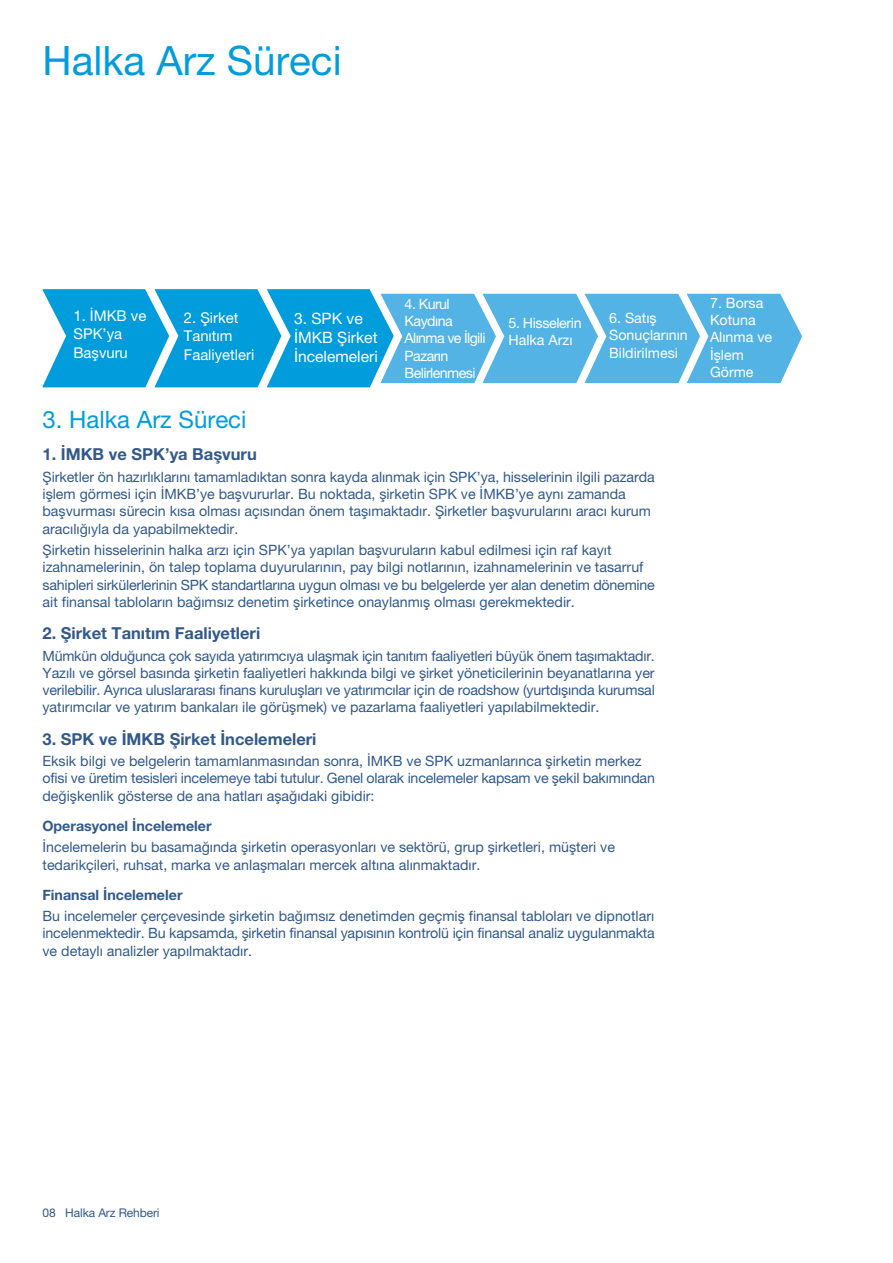
<style>
.page{position:relative;width:893px;height:1263px;background:#fff}
.page>*{position:absolute;margin:0;border:0;box-sizing:border-box;transform-origin:0 0}
.t1{font:40.5px "Helvetica Neue BS Roman";color:#009cdc}
.t2{font:24px "Helvetica Neue BS Roman";color:#009cdc}
.t3{font:700 16.5px "Helvetica Neue BS Roman";color:#32598a}
.t4{font:15.75px/18.9px "Helvetica Neue BS Roman";color:#fff}
.t5{font:14.85px/18.1px "Helvetica Neue BS Roman";color:#fff}
.t6{font:14.25px/17.2px "Helvetica Neue BS Roman";color:#32598a}
.t7{font:14.25px/17.2px "Helvetica Neue BS Roman";color:#fff}
.t8{font:14.25px/17.2px "Helvetica Neue BS Roman";letter-spacing:-.04em;color:#fff}
.t9{font:700 14.25px "Helvetica Neue BS Roman";color:#32598a}
.t10{font:14.25px/17.2px "Helvetica Neue BS Roman";letter-spacing:-.025em;color:#fff}
.t11{font:12px "Helvetica Neue BS Roman";letter-spacing:-.01em;color:#32598a}
</style>
<div class="page">
<svg style="left:43px;top:289px;width:759px;height:98px;background:#49b4e5"></svg>
<h1 class="t1" style="left:43px;top:46px;width:301px">Halka Arz Süreci</h1>
<p class="t5" style="left:73px;top:308px;width:74px">1. İMKB ve<br>SPK’ya<br>Başvuru</p>
<p class="t5" style="left:184px;top:310px;width:72px">2. Şirket<br>Tanıtım<br>Faaliyetleri</p>
<p class="t4" style="left:294px;top:310px;width:85px">3. SPK ve<br>İMKB Şirket<br>İncelemeleri</p>
<p class="t8" style="left:405px;top:297px;width:82px">4. Kurul<br>Kaydına<br>Alınma ve İlgili<br>Pazarın<br>Belirlenmesi</p>
<p class="t10" style="left:508px;top:315px;width:75px">5. Hisselerin<br>Halka Arzı</p>
<p class="t7" style="left:609px;top:311px;width:80px">6. Satış<br>Sonuçlarının<br>Bildirilmesi</p>
<h2 class="t2" style="left:43px;top:411px;width:205px">3. Halka Arz Süreci</h2>
<p class="t3" style="left:43px;top:449px;width:216px">1. İMKB ve SPK’ya Başvuru</p>
<p class="t6" style="left:43px;top:470px;width:614px">Şirketler ön hazırlıklarını tamamladıktan sonra kayda alınmak için SPK’ya, hisselerinin ilgili pazarda işlem görmesi için İMKB’ye başvururlar. Bu noktada, şirketin SPK ve İMKB’ye aynı zamanda başvurması sürecin kısa olması açısından önem taşımaktadır. Şirketler başvurularını aracı kurum aracılığıyla da yapabilmektedir.</p>
<p class="t6" style="left:43px;top:543px;width:614px">Şirketin hisselerinin halka arzı için SPK’ya yapılan başvuruların kabul edilmesi için raf kayıt izahnamelerinin, ön talep toplama duyurularının, pay bilgi notlarının, izahnamelerinin ve tasarruf sahipleri sirkülerlerinin SPK standartlarına uygun olması ve bu belgelerde yer alan denetim dönemine ait finansal tabloların bağımsız denetim şirketince onaylanmış olması gerekmektedir.</p>
<p class="t3" style="left:43px;top:627px;width:219px">2. Şirket Tanıtım Faaliyetleri</p>
<p class="t6" style="left:43px;top:648px;width:614px;text-align:justify">Mümkün olduğunca çok sayıda yatırımcıya ulaşmak için tanıtım faaliyetleri büyük önem taşımaktadır.<br>Yazılı ve görsel basında şirketin faaliyetleri hakkında bilgi ve şirket yöneticilerinin beyanatlarına yer verilebilir. Ayrıca uluslararası finans kuruluşları ve yatırımcılar için de roadshow (yurtdışında kurumsal yatırımcılar ve yatırım bankaları ile görüşmek) ve pazarlama faaliyetleri yapılabilmektedir.</p>
<p class="t3" style="left:43px;top:733px;width:276px">3. SPK ve İMKB Şirket İncelemeleri</p>
<p class="t6" style="left:43px;top:754px;width:614px">Eksik bilgi ve belgelerin tamamlanmasından sonra, İMKB ve SPK uzmanlarınca şirketin merkez ofisi ve üretim tesisleri incelemeye tabi tutulur. Genel olarak incelemeler kapsam ve şekil bakımından değişkenlik gösterse de ana hatları aşağıdaki gibidir:</p>
<p class="t9" style="left:43px;top:820px;width:171px">Operasyonel İncelemeler</p>
<p class="t6" style="left:43px;top:840px;width:574px">İncelemelerin bu basamağında şirketin operasyonları ve sektörü, grup şirketleri, müşteri ve tedarikçileri, ruhsat, marka ve anlaşmaları mercek altına alınmaktadır.</p>
<p class="t9" style="left:43px;top:889px;width:142px">Finansal İncelemeler</p>
<p class="t6" style="left:43px;top:909px;width:614px;text-align:justify">Bu incelemeler çerçevesinde şirketin bağımsız denetimden geçmiş finansal tabloları ve dipnotları incelenmektedir. Bu kapsamda, şirketin finansal yapısının kontrolü için finansal analiz uygulanmakta ve detaylı analizler yapılmaktadır.</p>
<p class="t7" style="left:710px;top:296px;width:64px">7. Borsa<br>Kotuna<br>Alınma ve<br>İşlem<br>Görme</p>
<p class="t11" style="left:43px;top:1208px;width:119px">08 Halka Arz Rehberi</p>
</div>
